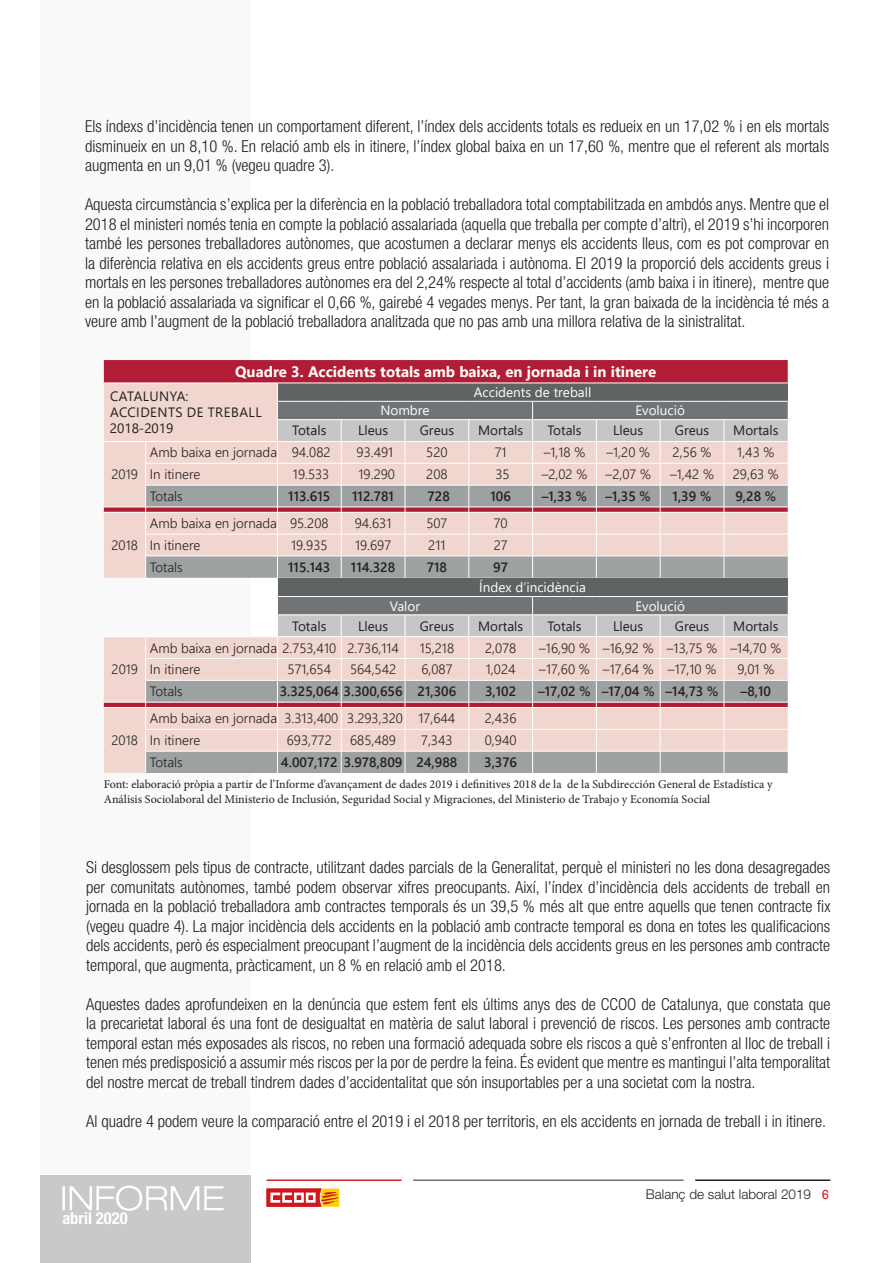
<style>
.page{position:relative;width:893px;height:1263px;background:#fff}
.page>*{position:absolute;margin:0;border:0;box-sizing:border-box;transform-origin:0 0}
.t1{font:300 condensed 16.5px/19.5px "Helvetica Neue";color:#231f20;text-align:justify}
.t2{font:700 condensed 16.5px "Helvetica Neue";color:#fff}
.t3{font:700 15px "Segoe UI";color:#fff}
.t4{font:300 13.5px "Segoe UI";color:#231f20}
.t5{font:600 13.5px "Segoe UI";color:#231f20}
.t6{font:13.5px "Segoe UI";color:#231f20}
.t7{font:13.5px "Segoe UI";color:#fff}
.t8{font:13.5px/16.2px "Segoe UI";letter-spacing:.035em;color:#231f20}
.t9{font:300 13.5px "Helvetica Neue";color:#231f20}
.t10{font:12px/14.4px "Minion Pro";color:#231f20}
.s1{font-family:"Rockwell";font-weight:400;color:#d2161e}
</style>
<div class="page">
<div style="left:40px;top:1175px;width:211px;height:88px;background:#c8c9ca"></div>
<div style="left:40px;top:0;width:211px;height:1175px;background:#f9f9f9"></div>
<hr style="left:266px;top:1179px;width:136px;height:2px;background:#d1232a">
<hr style="left:413px;top:1179px;width:271px;height:2px;background:#231f20">
<hr style="left:695px;top:1179px;width:135px;height:2px;background:#231f20">
<svg style="left:266px;top:1188px;width:73px;height:19px"></svg>
<svg style="left:62px;top:1185px;width:162px;height:26px"></svg>
<svg style="left:104px;top:360px;width:684px;height:23px;background:#b22239"></svg>
<svg style="left:104px;top:383px;width:684px;height:390px;background:#c9bbb9"></svg>
<p class="t1" style="left:85px;top:116px;width:746px">Els índexs d’incidència tenen un comportament diferent, l’índex dels accidents totals es redueix en un 17,02 % i en els mortals disminueix en un 8,10 %. En relació amb els in itinere, l’índex global baixa en un 17,60 %, mentre que el referent als mortals augmenta en un 9,01 % (vegeu quadre 3).</p>
<p class="t1" style="left:85px;top:194px;width:746px">Aquesta circumstància s’explica per la diferència en la població treballadora total comptabilitzada en ambdós anys. Mentre que el 2018 el ministeri només tenia en compte la població assalariada (aquella que treballa per compte d’altri), el 2019 s’hi incorporen també les persones treballadores autònomes, que acostumen a declarar menys els accidents lleus, com es pot comprovar en la diferència relativa en els accidents greus entre població assalariada i autònoma. El 2019 la proporció dels accidents greus i mortals en les persones treballadores autònomes era del 2,24% respecte al total d’accidents (amb baixa i in itinere), mentre que en la població assalariada va significar el 0,66 %, gairebé 4 vegades menys. Per tant, la gran baixada de la incidència té més a veure amb l’augment de la població treballadora analitzada que no pas amb una millora relativa de la sinistralitat.</p>
<p class="t3" style="left:235px;top:357px;width:423px">Quadre 3. Accidents totals amb baixa, en jornada i in itinere</p>
<p class="t8" style="left:110px;top:387px;width:153px">CATALUNYA:<br>ACCIDENTS DE TREBALL<br>2018-2019</p>
<p class="t7" style="left:474px;top:379px;width:119px">Accidents de treball</p>
<p class="t7" style="left:380px;top:398px;width:51px">Nombre</p>
<p class="t7" style="left:635px;top:398px;width:51px">Evolució</p>
<p class="t6" style="left:292px;top:418px;width:36px">Totals</p>
<p class="t6" style="left:358px;top:418px;width:32px">Lleus</p>
<p class="t6" style="left:420px;top:418px;width:36px">Greus</p>
<p class="t6" style="left:478px;top:418px;width:47px">Mortals</p>
<p class="t6" style="left:547px;top:418px;width:36px">Totals</p>
<p class="t6" style="left:613px;top:418px;width:32px">Lleus</p>
<p class="t6" style="left:675px;top:418px;width:36px">Greus</p>
<p class="t6" style="left:733px;top:418px;width:47px">Mortals</p>
<p class="t4" style="left:112px;top:462px;width:28px">2019</p>
<p class="t4" style="left:112px;top:532px;width:28px">2018</p>
<p class="t4" style="left:112px;top:657px;width:28px">2019</p>
<p class="t4" style="left:150px;top:440px;width:182px">Amb baixa en jornada 94.082</p>
<p class="t4" style="left:357px;top:440px;width:38px">93.491</p>
<p class="t4" style="left:426px;top:440px;width:23px">520</p>
<p class="t4" style="left:495px;top:440px;width:13px">71</p>
<p class="t4" style="left:544px;top:440px;width:43px">–1,18 %</p>
<p class="t4" style="left:606px;top:440px;width:45px">–1,20 %</p>
<p class="t4" style="left:673px;top:440px;width:40px">2,56 %</p>
<p class="t4" style="left:737px;top:440px;width:39px">1,43 %</p>
<p class="t4" style="left:150px;top:462px;width:52px">In itinere</p>
<p class="t4" style="left:293px;top:462px;width:38px">19.533</p>
<p class="t4" style="left:359px;top:462px;width:38px">19.290</p>
<p class="t4" style="left:426px;top:462px;width:23px">208</p>
<p class="t4" style="left:495px;top:462px;width:16px">35</p>
<p class="t4" style="left:542px;top:462px;width:47px">–2,02 %</p>
<p class="t4" style="left:606px;top:462px;width:47px">–2,07 %</p>
<p class="t4" style="left:670px;top:462px;width:45px">–1,42 %</p>
<p class="t4" style="left:733px;top:462px;width:47px">29,63 %</p>
<p class="t4" style="left:150px;top:483px;width:34px">Totals</p>
<p class="t5" style="left:288px;top:483px;width:44px">113.615</p>
<p class="t5" style="left:352px;top:483px;width:43px">112.781</p>
<p class="t5" style="left:428px;top:483px;width:24px">728</p>
<p class="t5" style="left:490px;top:483px;width:22px">106</p>
<p class="t5" style="left:542px;top:483px;width:47px">–1,33 %</p>
<p class="t5" style="left:605px;top:483px;width:47px">–1,35 %</p>
<p class="t5" style="left:673px;top:483px;width:40px">1,39 %</p>
<p class="t5" style="left:735px;top:483px;width:42px">9,28 %</p>
<p class="t4" style="left:150px;top:511px;width:180px">Amb baixa en jornada 95.208</p>
<p class="t4" style="left:355px;top:511px;width:38px">94.631</p>
<p class="t4" style="left:426px;top:511px;width:23px">507</p>
<p class="t4" style="left:494px;top:511px;width:15px">70</p>
<p class="t4" style="left:150px;top:532px;width:52px">In itinere</p>
<p class="t4" style="left:291px;top:532px;width:38px">19.935</p>
<p class="t4" style="left:355px;top:532px;width:38px">19.697</p>
<p class="t4" style="left:428px;top:532px;width:19px">211</p>
<p class="t4" style="left:494px;top:532px;width:15px">27</p>
<p class="t4" style="left:150px;top:554px;width:34px">Totals</p>
<p class="t5" style="left:288px;top:554px;width:44px">115.143</p>
<p class="t5" style="left:351px;top:554px;width:46px">114.328</p>
<p class="t5" style="left:427px;top:554px;width:22px">718</p>
<p class="t5" style="left:493px;top:554px;width:16px">97</p>
<p class="t7" style="left:479px;top:575px;width:108px">Índex d’incidència</p>
<p class="t7" style="left:390px;top:593px;width:32px">Valor</p>
<p class="t7" style="left:635px;top:593px;width:51px">Evolució</p>
<p class="t6" style="left:292px;top:613px;width:36px">Totals</p>
<p class="t6" style="left:358px;top:613px;width:32px">Lleus</p>
<p class="t6" style="left:420px;top:613px;width:36px">Greus</p>
<p class="t6" style="left:478px;top:613px;width:47px">Mortals</p>
<p class="t6" style="left:547px;top:613px;width:36px">Totals</p>
<p class="t6" style="left:613px;top:613px;width:32px">Lleus</p>
<p class="t6" style="left:675px;top:613px;width:36px">Greus</p>
<p class="t6" style="left:733px;top:613px;width:47px">Mortals</p>
<p class="t4" style="left:150px;top:635px;width:251px">Amb baixa en jornada 2.753,410 2.736,114</p>
<p class="t4" style="left:420px;top:635px;width:36px">15,218</p>
<p class="t4" style="left:485px;top:635px;width:33px">2,078</p>
<p class="t4" style="left:539px;top:635px;width:243px">–16,90 % –16,92 % –13,75 % –14,70 %</p>
<p class="t4" style="left:150px;top:657px;width:52px">In itinere</p>
<p class="t4" style="left:288px;top:657px;width:45px">571,654</p>
<p class="t4" style="left:350px;top:657px;width:48px">564,542</p>
<p class="t4" style="left:421px;top:657px;width:33px">6,087</p>
<p class="t4" style="left:486px;top:657px;width:31px">1,024</p>
<p class="t4" style="left:539px;top:657px;width:178px">–17,60 % –17,64 % –17,10 %</p>
<p class="t4" style="left:737px;top:657px;width:38px">9,01 %</p>
<p class="t4" style="left:150px;top:679px;width:34px">Totals</p>
<p class="t5" style="left:280px;top:679px;width:178px">3.325,064 3.300,656 21,306</p>
<p class="t5" style="left:485px;top:679px;width:33px">3,102</p>
<p class="t5" style="left:538px;top:679px;width:182px">–17,02 % –17,04 % –14,73 %</p>
<p class="t5" style="left:741px;top:679px;width:32px">–8,10</p>
<p class="t4" style="left:150px;top:706px;width:307px">Amb baixa en jornada 3.313,400 3.293,320 17,644</p>
<p class="t4" style="left:485px;top:706px;width:33px">2,436</p>
<p class="t4" style="left:150px;top:728px;width:52px">In itinere</p>
<p class="t4" style="left:287px;top:728px;width:47px">693,772</p>
<p class="t4" style="left:350px;top:728px;width:47px">685,489</p>
<p class="t4" style="left:421px;top:728px;width:33px">7,343</p>
<p class="t4" style="left:485px;top:728px;width:33px">0,940</p>
<p class="t4" style="left:150px;top:749px;width:34px">Totals</p>
<p class="t5" style="left:281px;top:749px;width:178px">4.007,172 3.978,809 24,988</p>
<p class="t5" style="left:484px;top:749px;width:35px">3,376</p>
<p class="t10" style="left:104px;top:777px;width:671px">Font: elaboració pròpia a partir de l’Informe d’avançament de dades 2019 i definitives 2018 de la de la Subdirección General de Estadística y<br>Análisis Sociolaboral del Ministerio de Inclusión, Seguridad Social y Migraciones, del Ministerio de Trabajo y Economía Social</p>
<p class="t4" style="left:112px;top:728px;width:28px">2018</p>
<p class="t1" style="left:86px;top:857px;width:746px">Si desglossem pels tipus de contracte, utilitzant dades parcials de la Generalitat, perquè el ministeri no les dona desagregades per comunitats autònomes, també podem observar xifres preocupants. Així, l’índex d’incidència dels accidents de treball en jornada en la població treballadora amb contractes temporals és un 39,5 % més alt que entre aquells que tenen contracte fix (vegeu quadre 4). La major incidència dels accidents en la població amb contracte temporal es dona en totes les qualificacions dels accidents, però és especialment preocupant l’augment de la incidència dels accidents greus en les persones amb contracte temporal, que augmenta, pràcticament, un 8 % en relació amb el 2018.</p>
<p class="t1" style="left:86px;top:994px;width:746px">Aquestes dades aprofundeixen en la denúncia que estem fent els últims anys des de CCOO de Catalunya, que constata que la precarietat laboral és una font de desigualtat en matèria de salut laboral i prevenció de riscos. Les persones amb contracte temporal estan més exposades als riscos, no reben una formació adequada sobre els riscos a què s’enfronten al lloc de treball i tenen més predisposició a assumir més riscos per la por de perdre la feina. És evident que mentre es mantingui l’alta temporalitat del nostre mercat de treball tindrem dades d’accidentalitat que són insuportables per a una societat com la nostra.</p>
<p class="t1" style="left:86px;top:1111px;width:741px">Al quadre 4 podem veure la comparació entre el 2019 i el 2018 per territoris, en els accidents en jornada de treball i in itinere.</p>
<p class="t2" style="left:62px;top:1208px;width:67px">abril 2020</p>
<p class="t9" style="left:646px;top:1186px;width:185px">Balanç de salut laboral 2019 <span class="s1">6</span></p>
</div>
